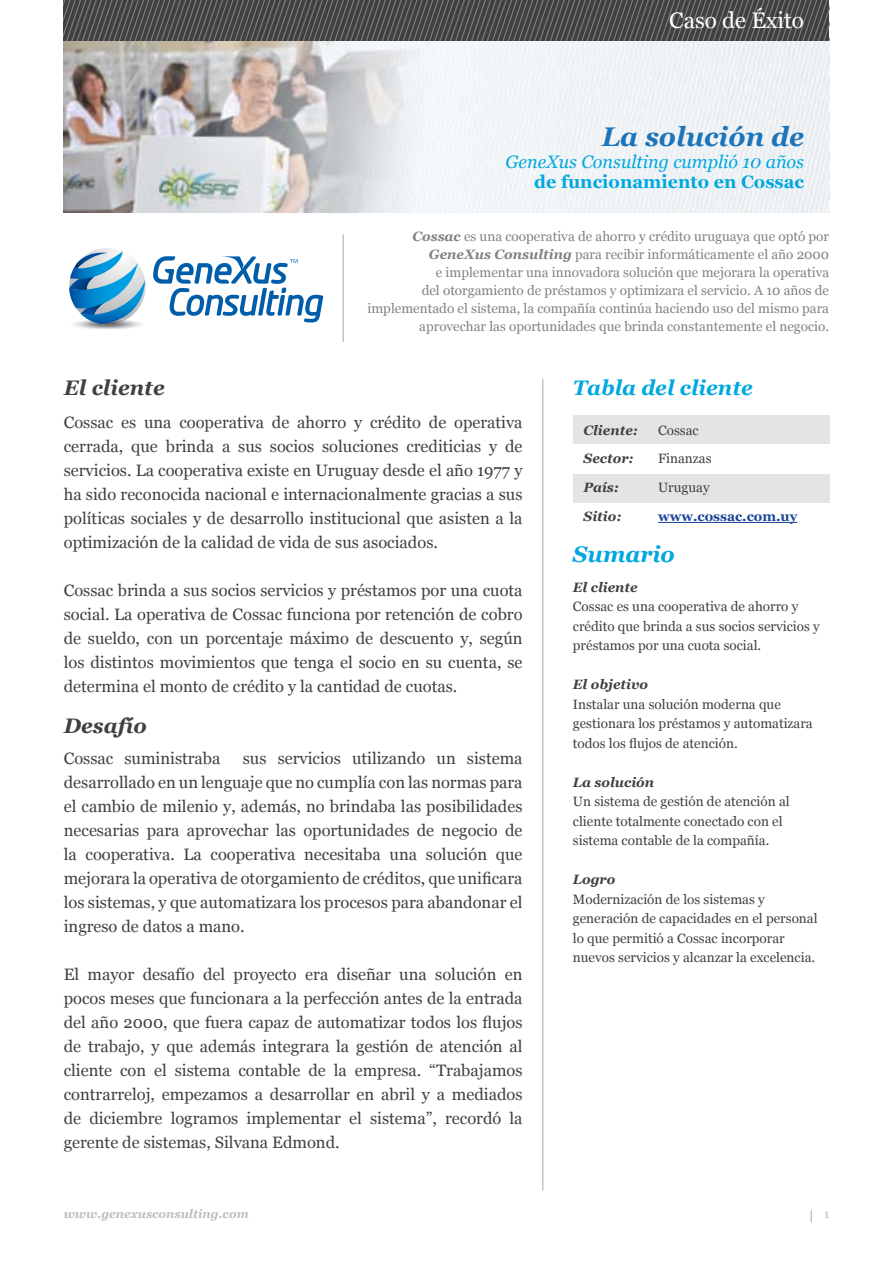
<style>
.page{position:relative;width:893px;height:1263px;background:#fff}
.page>*{position:absolute;margin:0;border:0;box-sizing:border-box;transform-origin:0 0}
.t1{font:italic 700 27px "Georgia";color:#1c75ba}
.t2{font:22.5px "Georgia";color:#fff}
.t3{font:italic 700 22.5px "Georgia";color:#00a8df}
.t4{font:italic 700 21px "Georgia";color:#404042}
.t5{font:italic 700 21px "Georgia";color:#00a8df}
.t6{font:italic 18px "Georgia";color:#00a8df}
.t7{font:700 18px "Georgia";color:#00a8df}
.t8{font:16.5px/24px "Georgia";color:#404042;text-align:justify}
.t9{font:13.5px/19.5px "Georgia";color:#404042}
.t10{font:13.5px/18px "Georgia";color:#808285;text-align:right}
.t11{font:italic 700 13.5px/29px "Georgia";color:#404042}
.t12{font:700 13.5px "Georgia";color:#194696}
.t13{font:italic 700 12px "Georgia";color:#bcbec0}
.t14{font:12px "Georgia";color:#bcbec0}
.s1{font-weight:700;font-style:italic}
</style>
<div class="page">
<svg style="left:811px;top:1210px;width:1px;height:12px"></svg>
<div style="left:573px;top:415px;width:256px;height:29px;background:#e4e4e6"></div>
<div style="left:573px;top:474px;width:256px;height:29px;background:#e4e4e6"></div>
<hr style="left:658px;top:522px;width:139px;height:1px;background:#194696">
<hr style="left:343px;top:234px;width:1px;height:108px;background:#a6a6ab">
<hr style="left:543px;top:379px;width:1px;height:812px;background:#a6a6ab">
<svg style="left:64px;top:0;width:765px;height:41px;background:#4e4e50"></svg>
<img style="left:64px;top:41px;width:765px;height:172px">
<svg style="left:69px;top:248px;width:254px;height:76px"></svg>
<h2 class="t2" style="left:669px;top:6px;width:136px">Caso de Éxito</h2>
<h1 class="t1" style="left:602px;top:119px;width:204px">La solución de</h1>
<p class="t6" style="left:505px;top:151px;width:300px">GeneXus Consulting cumplió 10 años</p>
<p class="t7" style="left:534px;top:170px;width:271px">de funcionamiento en Cossac</p>
<p class="t10" style="left:367px;top:228px;width:463px"><span class="s1">Cossac</span> es una cooperativa de ahorro y crédito uruguaya que optó por <span class="s1">GeneXus Consulting</span> para recibir informáticamente el año 2000<br>e implementar una innovadora solución que mejorara la operativa<br>del otorgamiento de préstamos y optimizara el servicio. A 10 años de implementado el sistema, la compañía continúa haciendo uso del mismo para aprovechar las oportunidades que brinda constantemente el negocio.</p>
<p class="t4" style="left:64px;top:374px;width:102px">El cliente</p>
<p class="t5" style="left:573px;top:374px;width:181px">Tabla del cliente</p>
<p class="t8" style="left:64px;top:410px;width:460px">Cossac es una cooperativa de ahorro y crédito de operativa cerrada, que brinda a sus socios soluciones crediticias y de servicios. La cooperativa existe en Uruguay desde el año 1977 y ha sido reconocida nacional e internacionalmente gracias a sus políticas sociales y de desarrollo institucional que asisten a la optimización de la calidad de vida de sus asociados.</p>
<p class="t8" style="left:64px;top:579px;width:460px">Cossac brinda a sus socios servicios y préstamos por una cuota social. La operativa de Cossac funciona por retención de cobro de sueldo, con un porcentaje máximo de descuento y, según los distintos movimientos que tenga el socio en su cuenta, se determina el monto de crédito y la cantidad de cuotas.</p>
<p class="t4" style="left:64px;top:712px;width:84px">Desafío</p>
<p class="t8" style="left:64px;top:747px;width:460px;text-indent:179px">sus servicios utilizando un sistema desarrollado en un lenguaje que no cumplía con las normas para el cambio de milenio y, además, no brindaba las posibilidades necesarias para aprovechar las oportunidades de negocio de la cooperativa. La cooperativa necesitaba una solución que mejorara la operativa de otorgamiento de créditos, que unificara los sistemas, y que automatizara los procesos para abandonar el ingreso de datos a mano.</p>
<p class="t8" style="left:64px;top:963px;width:460px">El mayor desafío del proyecto era diseñar una solución en pocos meses que funcionara a la perfección antes de la entrada del año 2000, que fuera capaz de automatizar todos los flujos de trabajo, y que además integrara la gestión de atención al cliente con el sistema contable de la empresa. “Trabajamos contrarreloj, empezamos a desarrollar en abril y a mediados de diciembre logramos implementar el sistema”, recordó la gerente de sistemas, Silvana Edmond.</p>
<p class="t8" style="left:64px;top:747px;width:158px">Cossac suministraba</p>
<p class="t11" style="left:584px;top:415px;width:56px">Cliente:</p>
<p class="t9" style="left:658px;top:416px;width:55px;line-height:28.8px">Cossac<br>Finanzas<br>Uruguay</p>
<p class="t12" style="left:658px;top:508px;width:141px">www.cossac.com.uy</p>
<p class="t11" style="left:584px;top:444px;width:51px">Sector:<br>País:<br>Sitio:</p>
<h2 class="t3" style="left:573px;top:539px;width:104px">Sumario</h2>
<p class="t11" style="left:573px;top:573px;width:66px">El cliente</p>
<p class="t9" style="left:573px;top:597px;width:248px">Cossac es una cooperativa de ahorro y crédito que brinda a sus socios servicios y préstamos por una cuota social.</p>
<p class="t11" style="left:573px;top:670px;width:77px">El objetivo</p>
<p class="t9" style="left:573px;top:695px;width:241px">Instalar una solución moderna que gestionara los préstamos y automatizara todos los flujos de atención.</p>
<p class="t11" style="left:573px;top:768px;width:83px">La solución</p>
<p class="t9" style="left:573px;top:792px;width:218px">Un sistema de gestión de atención al cliente totalmente conectado con el sistema contable de la compañía.</p>
<p class="t11" style="left:573px;top:865px;width:44px">Logro</p>
<p class="t9" style="left:573px;top:890px;width:246px">Modernización de los sistemas y generación de capacidades en el personal lo que permitió a Cossac incorporar nuevos servicios y alcanzar la excelencia.</p>
<p class="t13" style="left:64px;top:1206px;width:186px">www.genexusconsulting.com</p>
<p class="t14" style="left:824px;top:1207px;width:7px">1</p>
</div>
